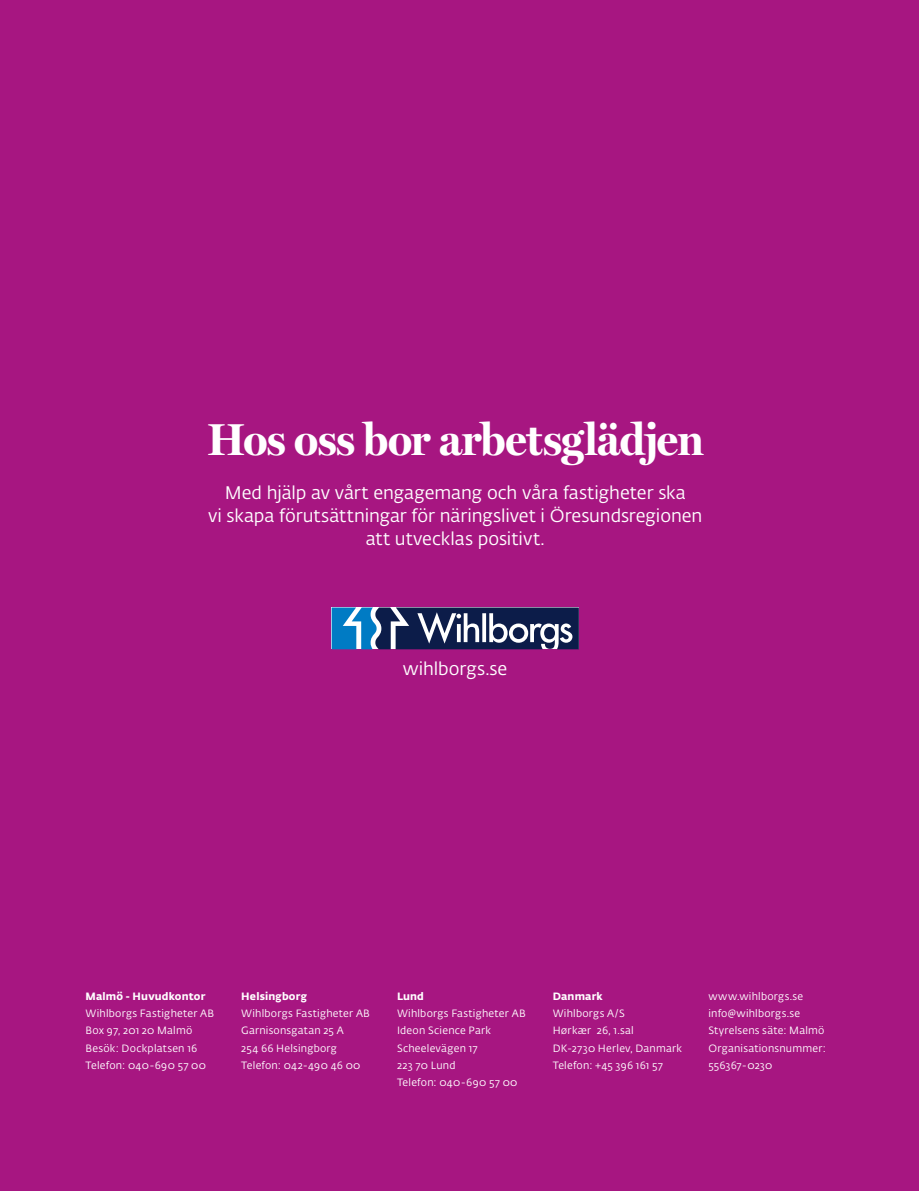
<style>
.page{position:relative;width:919px;height:1191px;background:#fff}
.page>*{position:absolute;margin:0;border:0;box-sizing:border-box;transform-origin:0 0}
.t1{font:700 45px "Miller Display";letter-spacing:-.01em;color:#fff}
.t2{font:18px/23.2px "Fedra Sans Alt Std";letter-spacing:-.005em;color:#fff;text-align:center}
.t3{font:10.5px/17.2px "Fedra Sans Alt Std";letter-spacing:.02em;color:#fff}
.t4{font:700 10.5px "Fedra Sans Alt Std";letter-spacing:.015em;color:#fff}
</style>
<div class="page">
<div style="left:0;top:0;width:918px;height:1191px;background:#a71681"></div>
<svg style="left:331px;top:607px;width:248px;height:42px;background:#466187"></svg>
<h1 class="t1" style="left:208px;top:414px;width:497px">Hos oss bor arbetsglädjen</h1>
<h2 class="t2" style="left:208px;top:481px;width:496px">Med hjälp av vårt engagemang och våra fastigheter ska<br>vi skapa förutsättningar för näringslivet i Öresundsregionen att utvecklas positivt.</h2>
<h2 class="t2" style="left:403px;top:657px;width:106px">wihlborgs.se</h2>
<p class="t4" style="left:86px;top:989px;width:121px">Malmö - Huvudkontor</p>
<p class="t3" style="left:86px;top:1005px;width:130px">Wihlborgs Fastigheter AB<br>Box 97, 201 20 Malmö<br>Besök: Dockplatsen 16<br>Telefon: 040-690 57 00</p>
<p class="t4" style="left:241px;top:989px;width:67px">Helsingborg</p>
<p class="t3" style="left:241px;top:1005px;width:130px">Wihlborgs Fastigheter AB<br>Garnisonsgatan 25 A<br>254 66 Helsingborg<br>Telefon: 042-490 46 00</p>
<p class="t4" style="left:397px;top:989px;width:28px">Lund</p>
<p class="t3" style="left:397px;top:1005px;width:130px">Wihlborgs Fastigheter AB<br>Ideon Science Park<br>Scheelevägen 17<br>223 70 Lund<br>Telefon: 040-690 57 00</p>
<p class="t4" style="left:552px;top:989px;width:52px">Danmark</p>
<p class="t3" style="left:552px;top:1005px;width:131px">Wihlborgs A/S<br>Hørkær 26, 1.sal<br>DK-2730 Herlev, Danmark<br>Telefon: +45 396 161 57</p>
<p class="t3" style="left:708px;top:987px;width:119px">www.wihlborgs.se info@wihlborgs.se<br>Styrelsens säte: Malmö<br>Organisationsnummer:<br>556367-0230</p>
</div>
